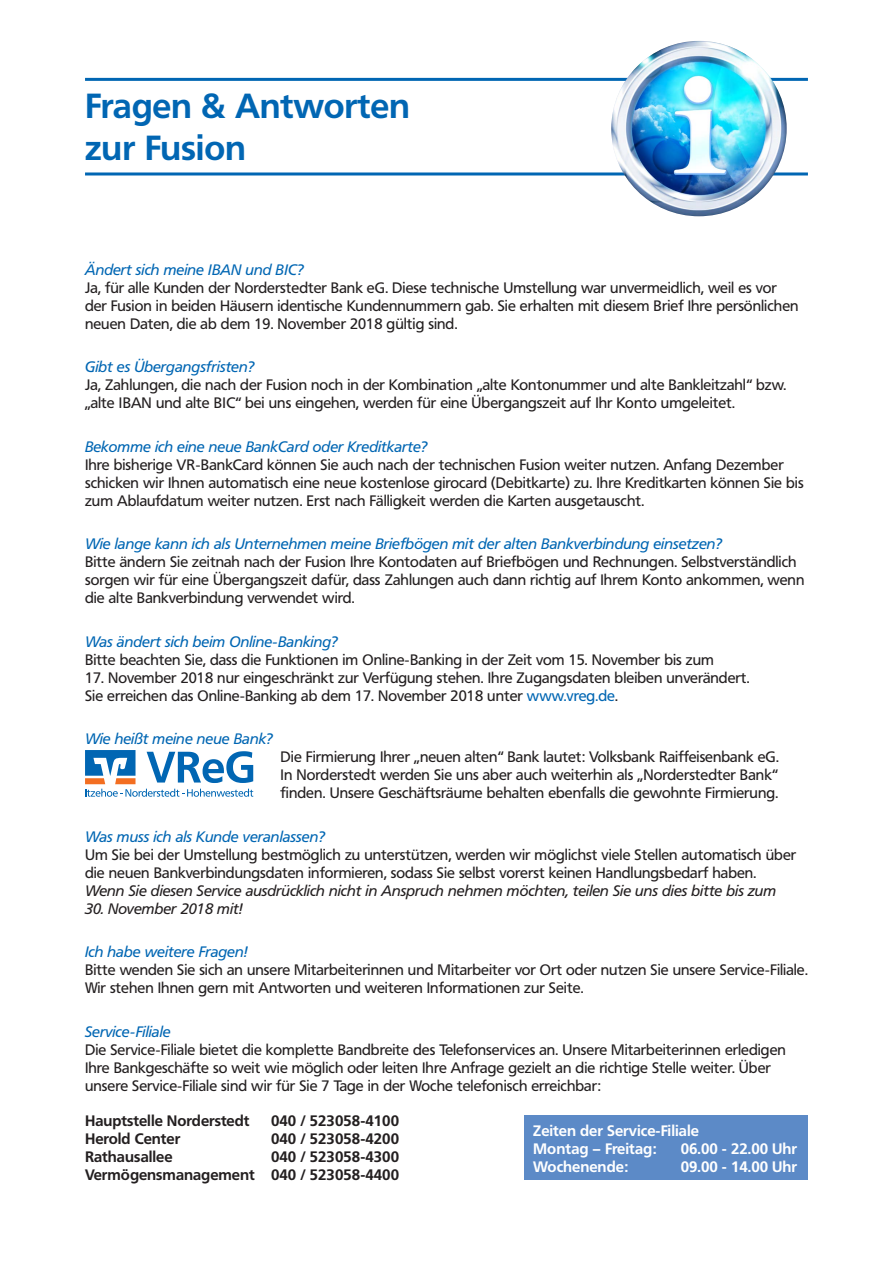
<style>
.page{position:relative;width:893px;height:1263px;background:#fff}
.page>*{position:absolute;margin:0;border:0;box-sizing:border-box;transform-origin:0 0}
.t1{font:700 34.5px "Frutiger VR";color:#0166b3}
.t2{font:15px/18px "Frutiger VR";color:#231f20}
.t3{font:italic 15px "Frutiger VR";color:#0166b3}
.t4{font:700 15px/18px "Frutiger VR";color:#231f20;text-align:right}
.t5{font:700 15px/18px "Frutiger VR";color:#fff}
.t6{font:italic 15px "Frutiger VR";color:#231f20}
.s1{color:#0166b3}
.s2{font-style:italic}
</style>
<div class="page">
<hr style="left:85px;top:172px;width:723px;height:3px;background:#0166b3">
<hr style="left:85px;top:78px;width:723px;height:3px;background:#0166b3">
<img style="left:611px;top:41px;width:176px;height:175px;border-radius:88px">
<svg style="left:85px;top:750px;width:168px;height:47px"></svg>
<div style="left:525px;top:1116px;width:283px;height:64px;background:#5c8ac7"></div>
<p class="t1" style="left:85px;top:85px;width:326px">Fragen &amp; Antworten</p>
<p class="t1" style="left:85px;top:127px;width:162px">zur Fusion</p>
<p class="t3" style="left:85px;top:261px;width:220px">Ändert sich meine IBAN und BIC?</p>
<p class="t2" style="left:85px;top:279px;width:715px">Ja, für alle Kunden der Norderstedter Bank eG. Diese technische Umstellung war unvermeidlich, weil es vor der Fusion in beiden Häusern identische Kundennummern gab. Sie erhalten mit diesem Brief Ihre persönlichen neuen Daten, die ab dem 19. November 2018 gültig sind.</p>
<p class="t3" style="left:85px;top:358px;width:171px">Gibt es Übergangsfristen?</p>
<p class="t2" style="left:85px;top:376px;width:703px">Ja, Zahlungen, die nach der Fusion noch in der Kombination „alte Kontonummer und alte Bankleitzahl“ bzw. „alte IBAN und alte BIC“ bei uns eingehen, werden für eine Übergangszeit auf Ihr Konto umgeleitet.</p>
<p class="t3" style="left:85px;top:438px;width:344px">Bekomme ich eine neue BankCard oder Kreditkarte?</p>
<p class="t2" style="left:85px;top:456px;width:720px">Ihre bisherige VR-BankCard können Sie auch nach der technischen Fusion weiter nutzen. Anfang Dezember schicken wir Ihnen automatisch eine neue kostenlose girocard (Debitkarte) zu. Ihre Kreditkarten können Sie bis zum Ablaufdatum weiter nutzen. Erst nach Fälligkeit werden die Karten ausgetauscht.</p>
<p class="t3" style="left:85px;top:535px;width:639px">Wie lange kann ich als Unternehmen meine Briefbögen mit der alten Bankverbindung einsetzen?</p>
<p class="t2" style="left:85px;top:553px;width:721px">Bitte ändern Sie zeitnah nach der Fusion Ihre Kontodaten auf Briefbögen und Rechnungen. Selbstverständlich sorgen wir für eine Übergangszeit dafür, dass Zahlungen auch dann richtig auf Ihrem Konto ankommen, wenn die alte Bankverbindung verwendet wird.</p>
<p class="t3" style="left:85px;top:633px;width:254px">Was ändert sich beim Online-Banking?</p>
<p class="t2" style="left:85px;top:651px;width:630px">Bitte beachten Sie, dass die Funktionen im Online-Banking in der Zeit vom 15. November bis zum</p>
<p class="t2" style="left:85px;top:669px;width:666px">17. November 2018 nur eingeschränkt zur Verfügung stehen. Ihre Zugangsdaten bleiben unverändert.<br>Sie erreichen das Online-Banking ab dem 17. November 2018 unter <span class="s1">www.vreg.de</span>.</p>
<p class="t3" style="left:85px;top:730px;width:189px">Wie heißt meine neue Bank?</p>
<p class="t2" style="left:281px;top:748px;width:500px;text-align:justify">Die Firmierung Ihrer „neuen alten“ Bank lautet: Volksbank Raiffeisenbank eG.<br>In Norderstedt werden Sie uns aber auch weiterhin als „Norderstedter Bank“ finden. Unsere Geschäftsräume behalten ebenfalls die gewohnte Firmierung.</p>
<p class="t3" style="left:85px;top:828px;width:241px">Was muss ich als Kunde veranlassen?</p>
<p class="t2" style="left:85px;top:846px;width:713px">Um Sie bei der Umstellung bestmöglich zu unterstützen, werden wir möglichst viele Stellen automatisch über die neuen Bankverbindungsdaten informieren, sodass Sie selbst vorerst keinen Handlungsbedarf haben.<br><span class="s2">Wenn Sie diesen Service ausdrücklich nicht in Anspruch nehmen möchten, teilen Sie uns dies bitte bis zum</span></p>
<p class="t6" style="left:85px;top:900px;width:159px">30. November 2018 mit!</p>
<p class="t3" style="left:85px;top:943px;width:164px">Ich habe weitere Fragen!</p>
<p class="t2" style="left:85px;top:961px;width:724px">Bitte wenden Sie sich an unsere Mitarbeiterinnen und Mitarbeiter vor Ort oder nutzen Sie unsere Service-Filiale.<br>Wir stehen Ihnen gern mit Antworten und weiteren Informationen zur Seite.</p>
<p class="t3" style="left:85px;top:1023px;width:87px">Service-Filiale</p>
<p class="t2" style="left:85px;top:1041px;width:702px">Die Service-Filiale bietet die komplette Bandbreite des Telefonservices an. Unsere Mitarbeiterinnen erledigen<br>Ihre Bankgeschäfte so weit wie möglich oder leiten Ihre Anfrage gezielt an die richtige Stelle weiter. Über unsere Service-Filiale sind wir für Sie 7 Tage in der Woche telefonisch erreichbar:</p>
<p class="t4" style="left:85px;top:1112px;width:166px">Hauptstelle Norderstedt</p>
<p class="t4" style="left:271px;top:1112px;width:130px">040 / 523058-4100</p>
<p class="t4" style="left:85px;top:1130px;width:97px">Herold Center</p>
<p class="t4" style="left:271px;top:1130px;width:130px">040 / 523058-4200</p>
<p class="t4" style="left:85px;top:1148px;width:89px">Rathausallee</p>
<p class="t5" style="left:533px;top:1122px;width:167px">Zeiten der Service-Filiale<br>Montag – Freitag:</p>
<p class="t5" style="left:681px;top:1140px;width:118px">06.00 - 22.00 Uhr</p>
<p class="t4" style="left:85px;top:1148px;width:316px">040 / 523058-4300<br>Vermögensmanagement 040 / 523058-4400</p>
<p class="t5" style="left:533px;top:1158px;width:96px">Wochenende:</p>
<p class="t5" style="left:681px;top:1158px;width:118px">09.00 - 14.00 Uhr</p>
</div>
